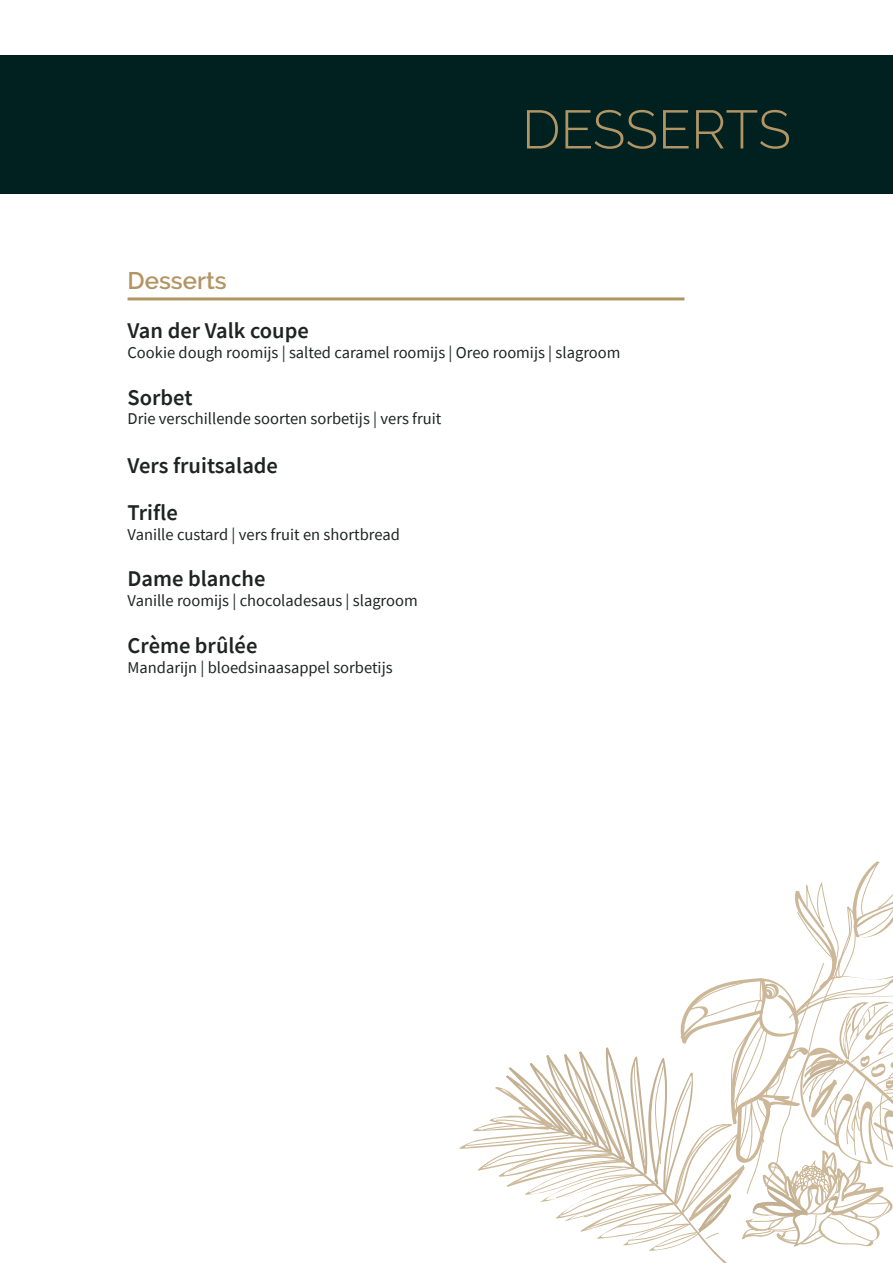
<style>
.page{position:relative;width:893px;height:1263px;background:#fff}
.page>*{position:absolute;margin:0;border:0;box-sizing:border-box;transform-origin:0 0}
.t1{font:300 54px "Raleway";color:#b29565}
.t2{font:600 24px "Raleway";color:#b29565}
.t3{font:600 22.5px "Source Sans Pro";color:#1f2423}
.t4{font:16.5px "Source Sans Pro";color:#1f2423}
</style>
<div class="page">
<div style="left:0;top:55px;width:893px;height:138px;background:#002120"></div>
<svg style="left:459px;top:861px;width:434px;height:402px"></svg>
<hr style="left:128px;top:297px;width:556px;height:3px;background:#b29565">
<p class="t1" style="left:522px;top:98px;width:270px">DESSERTS</p>
<p class="t2" style="left:128px;top:267px;width:101px">Desserts</p>
<p class="t3" style="left:128px;top:316px;width:183px">Van der Valk coupe</p>
<p class="t4" style="left:128px;top:342px;width:494px">Cookie dough roomijs | salted caramel roomijs | Oreo roomijs | slagroom</p>
<p class="t3" style="left:128px;top:382px;width:66px">Sorbet</p>
<p class="t4" style="left:128px;top:408px;width:315px">Drie verschillende soorten sorbetijs | vers fruit</p>
<p class="t3" style="left:128px;top:451px;width:152px">Vers fruitsalade</p>
<p class="t3" style="left:128px;top:497px;width:52px">Trifle</p>
<p class="t4" style="left:128px;top:524px;width:274px">Vanille custard | vers fruit en shortbread</p>
<p class="t3" style="left:128px;top:564px;width:139px">Dame blanche</p>
<p class="t4" style="left:128px;top:590px;width:292px">Vanille roomijs | chocoladesaus | slagroom</p>
<p class="t3" style="left:128px;top:631px;width:131px">Crème brûlée</p>
<p class="t4" style="left:128px;top:657px;width:267px">Mandarijn | bloedsinaasappel sorbetijs</p>
</div>
